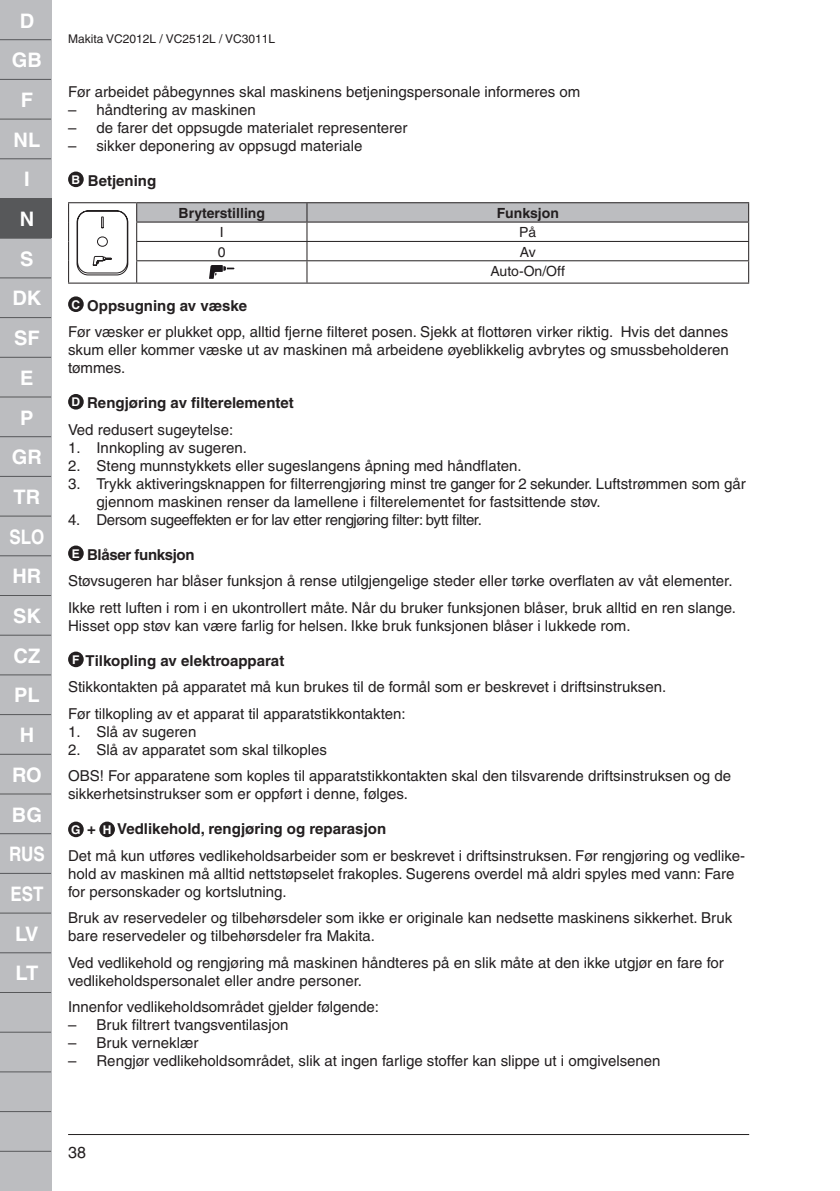
<style>
.page{position:relative;width:840px;height:1191px;background:#fff}
.page>*{position:absolute;margin:0;border:0;box-sizing:border-box;transform-origin:0 0}
.t1{font:700 20px/39.6px "Helvetica";color:#fff;text-align:center}
.t2{font:16px "Helvetica";color:#231f20}
.t3{font:15px/26.6px "Helvetica";color:#231f20}
.t4{font:15px "Helvetica";letter-spacing:-.025em;color:#231f20}
.t5{font:700 15px/26.6px "Helvetica";color:#231f20}
.t6{font:700 14px "Helvetica";color:#231f20}
.t7{font:14px/19.4px "Helvetica";color:#231f20;text-align:center}
.t8{font:12px "Helvetica";color:#231f20}
.s1{font-size:12px;color:#fff}
.s2{font-weight:700;font-size:12px;color:#fff}
.s3{font-weight:700}
.s4{font-weight:400}
</style>
<div class="page">
<div style="left:0;top:0;width:51px;height:1191px;background:#bcbdc0"></div>
<div style="left:0;top:198px;width:51px;height:40px;background:#57585a"></div>
<hr style="left:0;top:39px;width:51px;height:1px;background:#57585a">
<hr style="left:0;top:79px;width:51px;height:1px;background:#57585a">
<hr style="left:0;top:119px;width:51px;height:1px;background:#57585a">
<hr style="left:0;top:158px;width:51px;height:1px;background:#57585a">
<hr style="left:0;top:238px;width:51px;height:1px;background:#57585a">
<hr style="left:0;top:277px;width:51px;height:1px;background:#57585a">
<hr style="left:0;top:317px;width:51px;height:1px;background:#57585a">
<hr style="left:0;top:357px;width:51px;height:1px;background:#57585a">
<hr style="left:0;top:396px;width:51px;height:1px;background:#57585a">
<hr style="left:0;top:436px;width:51px;height:1px;background:#57585a">
<hr style="left:0;top:476px;width:51px;height:1px;background:#57585a">
<hr style="left:0;top:515px;width:51px;height:1px;background:#57585a">
<hr style="left:0;top:555px;width:51px;height:1px;background:#57585a">
<hr style="left:0;top:595px;width:51px;height:1px;background:#57585a">
<hr style="left:0;top:634px;width:51px;height:1px;background:#57585a">
<hr style="left:0;top:674px;width:51px;height:1px;background:#57585a">
<hr style="left:0;top:714px;width:51px;height:1px;background:#57585a">
<hr style="left:0;top:754px;width:51px;height:1px;background:#57585a">
<hr style="left:0;top:793px;width:51px;height:1px;background:#57585a">
<hr style="left:0;top:833px;width:51px;height:1px;background:#57585a">
<hr style="left:0;top:873px;width:51px;height:1px;background:#57585a">
<hr style="left:0;top:912px;width:51px;height:1px;background:#57585a">
<hr style="left:0;top:952px;width:51px;height:1px;background:#57585a">
<hr style="left:0;top:992px;width:51px;height:1px;background:#57585a">
<hr style="left:0;top:1031px;width:51px;height:1px;background:#57585a">
<hr style="left:0;top:1071px;width:51px;height:1px;background:#57585a">
<hr style="left:0;top:1111px;width:51px;height:1px;background:#57585a">
<hr style="left:0;top:1150px;width:51px;height:1px;background:#57585a">
<hr style="left:68px;top:1134px;width:680px;height:1px;background:#231f20">
<div style="left:68px;top:171px;width:16px;height:16px;background:#231f20;border-radius:50%"></div>
<hr style="left:68px;top:202px;width:69px;height:1px;background:#231f20">
<hr style="left:137px;top:202px;width:170px;height:1px;background:#231f20">
<hr style="left:307px;top:202px;width:441px;height:1px;background:#231f20">
<svg style="left:68px;top:203px;width:1px;height:80px"></svg>
<hr style="left:68px;top:283px;width:69px;height:1px;background:#231f20">
<hr style="left:137px;top:283px;width:170px;height:1px;background:#231f20">
<hr style="left:307px;top:283px;width:441px;height:1px;background:#231f20">
<svg style="left:76px;top:210px;width:53px;height:66px"></svg>
<svg style="left:136px;top:203px;width:612px;height:80px"></svg>
<div style="left:68px;top:296px;width:16px;height:16px;background:#231f20;border-radius:50%"></div>
<div style="left:68px;top:394px;width:16px;height:15px;background:#231f20;border-radius:50%"></div>
<div style="left:68px;top:545px;width:16px;height:16px;background:#231f20;border-radius:50%"></div>
<div style="left:68px;top:651px;width:16px;height:16px;background:#231f20;border-radius:50%"></div>
<div style="left:68px;top:821px;width:16px;height:16px;background:#231f20;border-radius:50%"></div>
<div style="left:99px;top:821px;width:16px;height:16px;background:#231f20;border-radius:50%"></div>
<h1 class="t1" style="left:9px;top:0;width:37px">D<br>GB<br>F<br>NL<br>I<br>N<br>S<br>DK<br>SF<br>E<br>P<br>GR<br>TR<br>SLO<br>HR<br>SK<br>CZ<br>PL<br>H<br>RO<br>BG<br>RUS<br>EST<br>LV<br>LT</h1>
<p class="t8" style="left:68px;top:32px;width:208px">Makita VC2012L / VC2512L / VC3011L</p>
<p class="t3" style="left:68px;top:78px;width:513px">Før arbeidet påbegynnes skal maskinens betjeningspersonale informeres om</p>
<p class="t3" style="left:68px;top:96px;width:189px">– håndtering av maskinen</p>
<p class="t3" style="left:68px;top:114px;width:341px">– de farer det oppsugde materialet representerer</p>
<p class="t3" style="left:68px;top:132px;width:296px">– sikker deponering av oppsugd materiale</p>
<p class="t5" style="left:71px;top:167px;width:86px"><span class="s1">B</span> Betjening</p>
<p class="t6" style="left:178px;top:204px;width:88px">Bryterstilling</p>
<p class="t6" style="left:496px;top:204px;width:64px">Funksjon</p>
<p class="t7" style="left:220px;top:222px;width:5px">I</p>
<p class="t7" style="left:519px;top:222px;width:19px">På</p>
<p class="t7" style="left:218px;top:242px;width:9px">0</p>
<p class="t7" style="left:490px;top:242px;width:76px">Av<br>Auto-On/Off</p>
<p class="t3" style="left:68px;top:292px;width:661px"><span class="s2">C</span> <span class="s3">Oppsugning av væske<br></span>Før væsker er plukket opp, alltid fjerne filteret posen. Sjekk at flottøren virker riktig. Hvis det dannes</p>
<p class="t3" style="left:68px;top:341px;width:661px;line-height:18px">skum eller kommer væske ut av maskinen må arbeidene øyeblikkelig avbrytes og smussbeholderen tømmes.</p>
<p class="t5" style="left:68px;top:389px;width:227px"><span class="s1">D</span> Rengjøring av filterelementet<br><span class="s4">Ved redusert sugeytelse:</span></p>
<p class="t3" style="left:68px;top:434px;width:180px">1. Innkopling av sugeren.</p>
<p class="t3" style="left:68px;top:452px;width:455px">2. Steng munnstykkets eller sugeslangens åpning med håndflaten.</p>
<p class="t3" style="left:96px;top:474px;width:650px;line-height:18px;text-indent:-28px">3. Trykk aktiveringsknappen for filterrengjøring minst tre ganger for 2 sekunder. Luftstrømmen som går gjennom maskinen renser da lamellene i filterelementet for fastsittende støv.</p>
<p class="t4" style="left:68px;top:511px;width:415px">4. Dersom sugeeffekten er for lav etter rengjøring filter: bytt filter.</p>
<p class="t3" style="left:68px;top:541px;width:669px"><span class="s2">E</span> <span class="s3">Blåser funksjon<br></span>Støvsugeren har blåser funksjon å rense utilgjengelige steder eller tørke overflaten av våt elementer.<br>Ikke rett luften i rom i en ukontrollert måte. Når du bruker funksjonen blåser, bruk alltid en ren slange.</p>
<p class="t3" style="left:68px;top:612px;width:563px">Hisset opp støv kan være farlig for helsen. Ikke bruk funksjonen blåser i lukkede rom.</p>
<p class="t3" style="left:68px;top:647px;width:599px"><span class="s2">F</span> <span class="s3">Tilkopling av elektroapparat<br></span>Stikkontakten på apparatet må kun brukes til de formål som er beskrevet i driftsinstruksen.<br>Før tilkopling av et apparat til apparatstikkontakten:</p>
<p class="t3" style="left:68px;top:718px;width:130px">1. Slå av sugeren</p>
<p class="t3" style="left:68px;top:736px;width:664px">2. Slå av apparatet som skal tilkoples<br>OBS! For apparatene som koples til apparatstikkontakten skal den tilsvarende driftsinstruksen og de</p>
<p class="t3" style="left:68px;top:780px;width:341px">sikkerhetsinstrukser som er oppført i denne, følges.</p>
<p class="t3" style="left:68px;top:815px;width:678px"><span class="s2">G</span> <span class="s3">+</span> <span class="s2">H</span> <span class="s3">Vedlikehold, rengjøring og reparasjon<br></span>Det må kun utføres vedlikeholdsarbeider som er beskrevet i driftsinstruksen. Før rengjøring og vedlike-</p>
<p class="t3" style="left:68px;top:864px;width:667px;line-height:18px">hold av maskinen må alltid nettstøpselet frakoples. Sugerens overdel må aldri spyles med vann: Fare for personskader og kortslutning.</p>
<p class="t3" style="left:68px;top:909px;width:665px;line-height:18px">Bruk av reservedeler og tilbehørsdeler som ikke er originale kan nedsette maskinens sikkerhet. Bruk bare reservedeler og tilbehørsdeler fra Makita.</p>
<p class="t3" style="left:68px;top:953px;width:656px;line-height:18px">Ved vedlikehold og rengjøring må maskinen håndteres på en slik måte at den ikke utgjør en fare for vedlikeholdspersonalet eller andre personer.</p>
<p class="t3" style="left:68px;top:993px;width:312px">Innenfor vedlikeholdsområdet gjelder følgende:</p>
<p class="t3" style="left:68px;top:1011px;width:222px">– Bruk filtrert tvangsventilasjon</p>
<p class="t3" style="left:68px;top:1029px;width:132px">– Bruk verneklær</p>
<p class="t3" style="left:68px;top:1047px;width:593px">– Rengjør vedlikeholdsområdet, slik at ingen farlige stoffer kan slippe ut i omgivelsenen</p>
<p class="t2" style="left:68px;top:1143px;width:19px">38</p>
</div>
